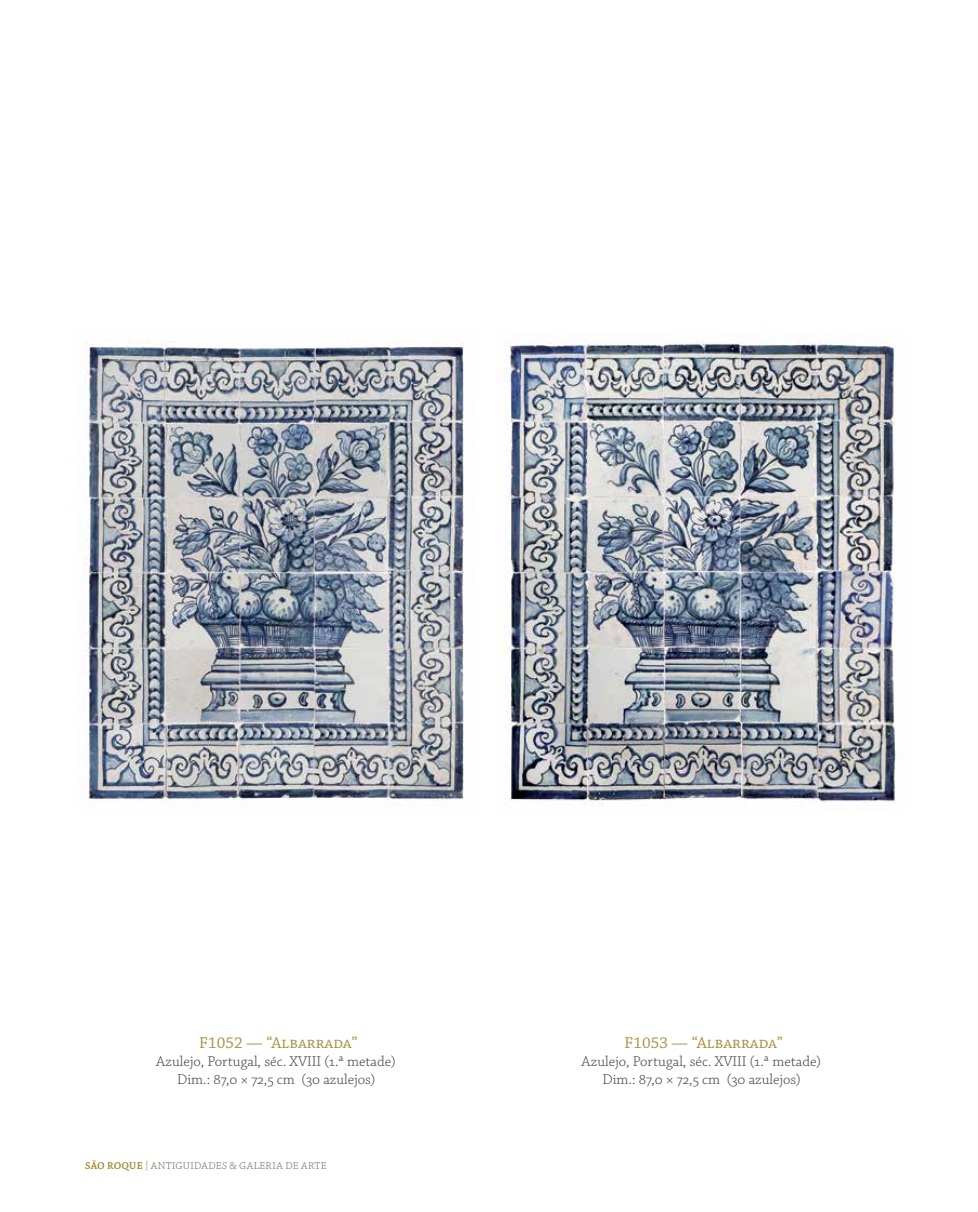
<style>
.page{position:relative;width:978px;height:1212px;background:#fff}
.page>*{position:absolute;margin:0;border:0;box-sizing:border-box;transform-origin:0 0}
.t1{font:16.5px "Chaparral Pro";color:#a7903c}
.t2{font:300 15px/18px "Chaparral Pro";color:#3f474a;text-align:center}
.t3{font:10.5px "Chaparral Pro Light Capt";letter-spacing:.03em;color:#696f72}
.s1{font-style:italic}
.s2{font-family:"Chaparral Pro";font-weight:600;color:#9f872b}
.s3{color:#9f872b}
</style>
<div class="page">
<img style="left:84px;top:341px;width:383px;height:460px">
<img style="left:505px;top:339px;width:391px;height:467px">
<p class="t1" style="left:199px;top:1034px;width:160px">F1052 — “Albarrada”</p>
<p class="t2" style="left:156px;top:1053px;width:241px">Azulejo, Portugal, séc. XVIII (1.ª metade)<br>Dim.: 87,0 <span class="s1">×</span> 72,5 cm (30 azulejos)</p>
<p class="t3" style="left:85px;top:1160px;width:243px"><span class="s2">SÃO ROQUE</span> <span class="s3">∫</span> ANTIGUIDADES &amp; GALERIA DE ARTE</p>
<p class="t1" style="left:625px;top:1034px;width:160px">F1053 — “Albarrada”</p>
<p class="t2" style="left:581px;top:1053px;width:241px">Azulejo, Portugal, séc. XVIII (1.ª metade)<br>Dim.: 87,0 <span class="s1">×</span> 72,5 cm (30 azulejos)</p>
</div>
